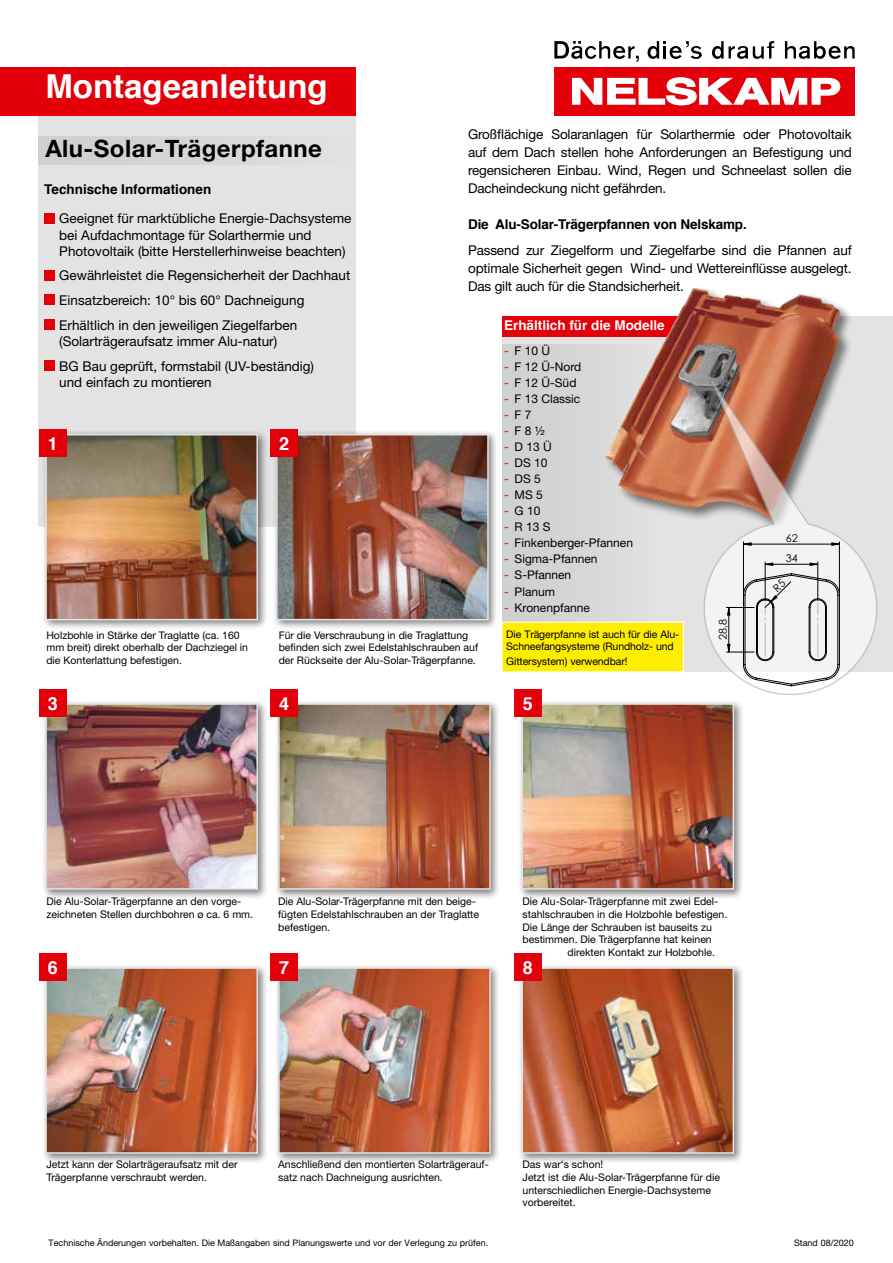
<style>
.page{position:relative;width:893px;height:1263px;background:#fff}
.page>*{position:absolute;margin:0;border:0;box-sizing:border-box;transform-origin:0 0}
.t1{font:700 33px "Helvetica";color:#fff}
.t2{font:700 24px "Helvetica Neue";letter-spacing:.02em;color:#000}
.t3{font:700 18px "Helvetica";color:#fff}
.t4{font:13.5px/18px "Helvetica Neue";color:#000}
.t5{font:700 13.5px "Helvetica";letter-spacing:-.01em;color:#000}
.t6{font:700 13.5px "Helvetica";color:#fff}
.t7{font:12px "Helvetica Neue";color:#000}
.t8{font:10.8px/20.1px "Century Gothic";color:#000}
.t9{font:10.5px/12.6px "Helvetica Neue";color:#000}
.t10{font:9px "Helvetica Neue";color:#000}
.s1{color:#e3000b}
</style>
<div class="page">
<div style="left:38px;top:67px;width:318px;height:459px;background:#e3e3e3"></div>
<div style="left:0;top:67px;width:356px;height:49px;background:#e3000b"></div>
<div style="left:38px;top:137px;width:318px;height:27px;background:#d6d6d7"></div>
<div style="left:44px;top:213px;width:11px;height:10px;background:#e3000b"></div>
<div style="left:44px;top:270px;width:11px;height:10px;background:#e3000b"></div>
<div style="left:44px;top:295px;width:11px;height:10px;background:#e3000b"></div>
<div style="left:44px;top:319px;width:11px;height:11px;background:#e3000b"></div>
<div style="left:44px;top:360px;width:11px;height:11px;background:#e3000b"></div>
<div style="left:42px;top:430px;width:226px;height:200px;background:#000;opacity:.5"></div>
<img style="left:48px;top:437px;width:207px;height:180px">
<div style="left:45px;top:434px;width:213px;height:186px;border:2px solid #e3e3e3"></div>
<div style="left:272px;top:430px;width:227px;height:200px;background:#000;opacity:.5"></div>
<img style="left:279px;top:437px;width:207px;height:180px">
<div style="left:276px;top:434px;width:213px;height:186px;border:2px solid #e3e3e3"></div>
<div style="left:42px;top:699px;width:226px;height:201px;background:#000;opacity:.5"></div>
<img style="left:48px;top:706px;width:207px;height:181px">
<div style="left:45px;top:703px;width:213px;height:187px;border:2px solid #e3e3e3"></div>
<div style="left:274px;top:699px;width:227px;height:201px;background:#000;opacity:.5"></div>
<img style="left:281px;top:706px;width:207px;height:181px">
<div style="left:278px;top:703px;width:213px;height:187px;border:2px solid #e3e3e3"></div>
<div style="left:518px;top:699px;width:226px;height:201px;background:#000;opacity:.5"></div>
<img style="left:524px;top:706px;width:207px;height:181px">
<div style="left:521px;top:703px;width:213px;height:187px;border:2px solid #e3e3e3"></div>
<div style="left:39px;top:429px;width:28px;height:28px;background:#e3000b"></div>
<div style="left:270px;top:429px;width:28px;height:28px;background:#e3000b"></div>
<div style="left:39px;top:689px;width:28px;height:28px;background:#e3000b"></div>
<div style="left:270px;top:689px;width:28px;height:28px;background:#e3000b"></div>
<div style="left:514px;top:689px;width:28px;height:28px;background:#e3000b"></div>
<div style="left:42px;top:963px;width:226px;height:201px;background:#000;opacity:.5"></div>
<img style="left:48px;top:970px;width:207px;height:181px">
<div style="left:45px;top:967px;width:213px;height:187px;border:2px solid #e3e3e3"></div>
<div style="left:274px;top:963px;width:227px;height:201px;background:#000;opacity:.5"></div>
<img style="left:281px;top:970px;width:207px;height:181px">
<div style="left:278px;top:967px;width:213px;height:187px;border:2px solid #e3e3e3"></div>
<div style="left:518px;top:963px;width:226px;height:201px;background:#000;opacity:.5"></div>
<img style="left:524px;top:970px;width:207px;height:181px">
<div style="left:521px;top:967px;width:213px;height:187px;border:2px solid #e3e3e3"></div>
<div style="left:39px;top:953px;width:28px;height:28px;background:#e3000b"></div>
<div style="left:270px;top:953px;width:28px;height:28px;background:#e3000b"></div>
<div style="left:514px;top:953px;width:28px;height:28px;background:#e3000b"></div>
<div style="left:554px;top:67px;width:301px;height:49px;background:#e3000b"></div>
<svg style="left:572px;top:77px;width:268px;height:28px"></svg>
<svg style="left:712px;top:41px;width:62px;height:18px"></svg>
<svg style="left:785px;top:41px;width:70px;height:18px"></svg>
<svg style="left:554px;top:41px;width:85px;height:21px"></svg>
<svg style="left:648px;top:41px;width:54px;height:18px"></svg>
<div style="left:502px;top:316px;width:391px;height:356px;background:#e3e3e3"></div>
<div style="left:502px;top:316px;width:180px;height:20px;background:#e3000b"></div>
<div style="left:502px;top:344px;width:158px;height:278px;background:#d4d4d5"></div>
<div style="left:604px;top:286px;width:249px;height:245px;background:#000;opacity:.5"></div>
<img style="left:636px;top:288px;width:57px;height:106px">
<div style="left:502px;top:622px;width:182px;height:50px;background:#ffed00"></div>
<svg style="left:703px;top:379px;width:175px;height:316px"></svg>
<hr style="left:743px;top:544px;width:96px;height:1px;background:#000">
<hr style="left:839px;top:542px;width:1px;height:51px;background:#000">
<hr style="left:743px;top:542px;width:1px;height:51px;background:#000">
<hr style="left:765px;top:564px;width:53px;height:1px;background:#000">
<hr style="left:765px;top:562px;width:1px;height:38px;background:#000">
<hr style="left:817px;top:562px;width:1px;height:38px;background:#000">
<svg style="left:831px;top:542px;width:9px;height:4px"></svg>
<svg style="left:744px;top:542px;width:8px;height:4px"></svg>
<svg style="left:765px;top:563px;width:8px;height:3px"></svg>
<svg style="left:810px;top:563px;width:8px;height:3px"></svg>
<svg style="left:726px;top:573px;width:114px;height:113px"></svg>
<h1 class="t1" style="left:45px;top:60px;width:284px">Montageanleitung</h1>
<h2 class="t2" style="left:45px;top:133px;width:278px">Alu-Solar-Trägerpfanne</h2>
<p class="t5" style="left:44px;top:179px;width:169px">Technische Informationen</p>
<p class="t4" style="left:59px;top:210px;width:294px;line-height:16.2px">Geeignet für marktübliche Energie-Dachsysteme bei Aufdachmontage für Solarthermie und<br>Photovoltaik (bitte Herstellerhinweise beachten)</p>
<p class="t4" style="left:59px;top:263px;width:293px;line-height:24.8px">Gewährleistet die Regensicherheit der Dachhaut<br>Einsatzbereich: 10° bis 60° Dachneigung<br>Erhältlich in den jeweiligen Ziegelfarben</p>
<p class="t4" style="left:59px;top:329px;width:256px;line-height:24.8px">(Solarträgeraufsatz immer Alu-natur)<br>BG Bau geprüft, formstabil (UV-beständig)</p>
<p class="t4" style="left:59px;top:373px;width:154px">und einfach zu montieren</p>
<h3 class="t3" style="left:48px;top:429px;width:12px">1</h3>
<h3 class="t3" style="left:279px;top:429px;width:12px">2</h3>
<p class="t4" style="left:468px;top:125px;width:385px;text-align:justify">Großflächige Solaranlagen für Solarthermie oder Photovoltaik auf dem Dach stellen hohe Anforderungen an Befestigung und regensicheren Einbau. Wind, Regen und Schneelast sollen die Dacheindeckung nicht gefährden.</p>
<p class="t5" style="left:468px;top:213px;width:280px">Die Alu-Solar-Trägerpfannen von Nelskamp.</p>
<p class="t4" style="left:468px;top:241px;width:385px;text-align:justify">Passend zur Ziegelform und Ziegelfarbe sind die Pfannen auf optimale Sicherheit gegen Wind- und Wettereinflüsse ausgelegt.<br>Das gilt auch für die Standsicherheit.</p>
<p class="t6" style="left:504px;top:315px;width:162px">Erhältlich für die Modelle</p>
<p class="t7" style="left:504px;top:343px;width:48px"><span class="s1">-</span> F 10 Ü</p>
<p class="t7" style="left:504px;top:359px;width:79px"><span class="s1">-</span> F 12 Ü-Nord</p>
<p class="t7" style="left:504px;top:375px;width:74px"><span class="s1">-</span> F 12 Ü-Süd</p>
<p class="t7" style="left:504px;top:391px;width:78px"><span class="s1">-</span> F 13 Classic</p>
<p class="t7" style="left:504px;top:408px;width:29px"><span class="s1">-</span> F 7</p>
<p class="t7" style="left:504px;top:424px;width:42px"><span class="s1">-</span> F 8 ½</p>
<p class="t7" style="left:504px;top:440px;width:49px"><span class="s1">-</span> D 13 Ü</p>
<p class="t7" style="left:504px;top:456px;width:45px"><span class="s1">-</span> DS 10</p>
<p class="t7" style="left:504px;top:472px;width:38px"><span class="s1">-</span> DS 5</p>
<p class="t7" style="left:504px;top:488px;width:40px"><span class="s1">-</span> MS 5</p>
<p class="t7" style="left:504px;top:504px;width:38px"><span class="s1">-</span> G 10</p>
<p class="t7" style="left:504px;top:520px;width:48px"><span class="s1">-</span> R 13 S</p>
<p class="t7" style="left:504px;top:536px;width:130px"><span class="s1">-</span> Finkenberger-Pfannen</p>
<p class="t7" style="left:504px;top:552px;width:95px"><span class="s1">-</span> Sigma-Pfannen</p>
<p class="t7" style="left:504px;top:568px;width:69px"><span class="s1">-</span> S-Pfannen</p>
<p class="t7" style="left:504px;top:584px;width:52px"><span class="s1">-</span> Planum</p>
<p class="t7" style="left:504px;top:600px;width:87px"><span class="s1">-</span> Kronenpfanne</p>
<p class="t8" style="left:786px;top:528px;width:14px">62<br>34</p>
<p class="t9" style="left:46px;top:629px;width:203px">Holzbohle in Stärke der Traglatte (ca. 160 mm breit) direkt oberhalb der Dachziegel in die Konterlattung befestigen.</p>
<p class="t9" style="left:279px;top:629px;width:201px">Für die Verschraubung in die Traglattung befinden sich zwei Edelstahlschrauben auf der Rückseite der Alu-Solar-Trägerpfanne.</p>
<p class="t9" style="left:506px;top:627px;width:174px">Die Trägerpfanne ist auch für die Alu-<br>Schneefangsysteme (Rundholz- und</p>
<p class="t9" style="left:506px;top:654px;width:123px">Gittersystem) verwendbar!</p>
<h3 class="t3" style="left:48px;top:689px;width:12px">3</h3>
<h3 class="t3" style="left:279px;top:689px;width:12px">4</h3>
<h3 class="t3" style="left:523px;top:689px;width:12px">5</h3>
<p class="t8" style="left:713px;top:639px;width:23px;rotate:-90deg">28,8</p>
<p class="t9" style="left:46px;top:895px;width:208px">Die Alu-Solar-Trägerpfanne an den vorge&shy;zeichneten Stellen durchbohren ø ca. 6 mm.</p>
<p class="t9" style="left:278px;top:895px;width:203px">Die Alu-Solar-Trägerpfanne mit den beige&shy;fügten Edelstahlschrauben an der Traglatte befestigen.</p>
<p class="t9" style="left:523px;top:895px;width:197px">Die Alu-Solar-Trägerpfanne mit zwei Edel-</p>
<p class="t9" style="left:523px;top:908px;width:206px">stahlschrauben in die Holzbohle befestigen.</p>
<p class="t9" style="left:523px;top:920px;width:191px">Die Länge der Schrauben ist bauseits zu</p>
<p class="t9" style="left:523px;top:933px;width:191px">bestimmen. Die Trägerpfanne hat keinen</p>
<p class="t9" style="left:568px;top:946px;width:149px">direkten Kontakt zur Holzbohle.</p>
<h3 class="t3" style="left:48px;top:953px;width:12px">6</h3>
<h3 class="t3" style="left:279px;top:953px;width:12px">7</h3>
<h3 class="t3" style="left:523px;top:953px;width:12px">8</h3>
<p class="t9" style="left:46px;top:1158px;width:193px">Jetzt kann der Solarträgeraufsatz mit der<br>Trägerpfanne verschraubt werden.</p>
<p class="t9" style="left:278px;top:1158px;width:212px">Anschließend den montierten Solarträgerauf&shy;satz nach Dachneigung ausrichten.</p>
<p class="t9" style="left:523px;top:1158px;width:199px">Das war‘s schon!<br>Jetzt ist die Alu-Solar-Trägerpfanne für die unterschiedlichen Energie-Dachsysteme vorbereitet.</p>
<p class="t10" style="left:49px;top:1237px;width:441px">Technische Änderungen vorbehalten. Die Maßangaben sind Planungswerte und vor der Verlegung zu prüfen.</p>
<p class="t10" style="left:794px;top:1237px;width:61px">Stand 08/2020</p>
</div>
